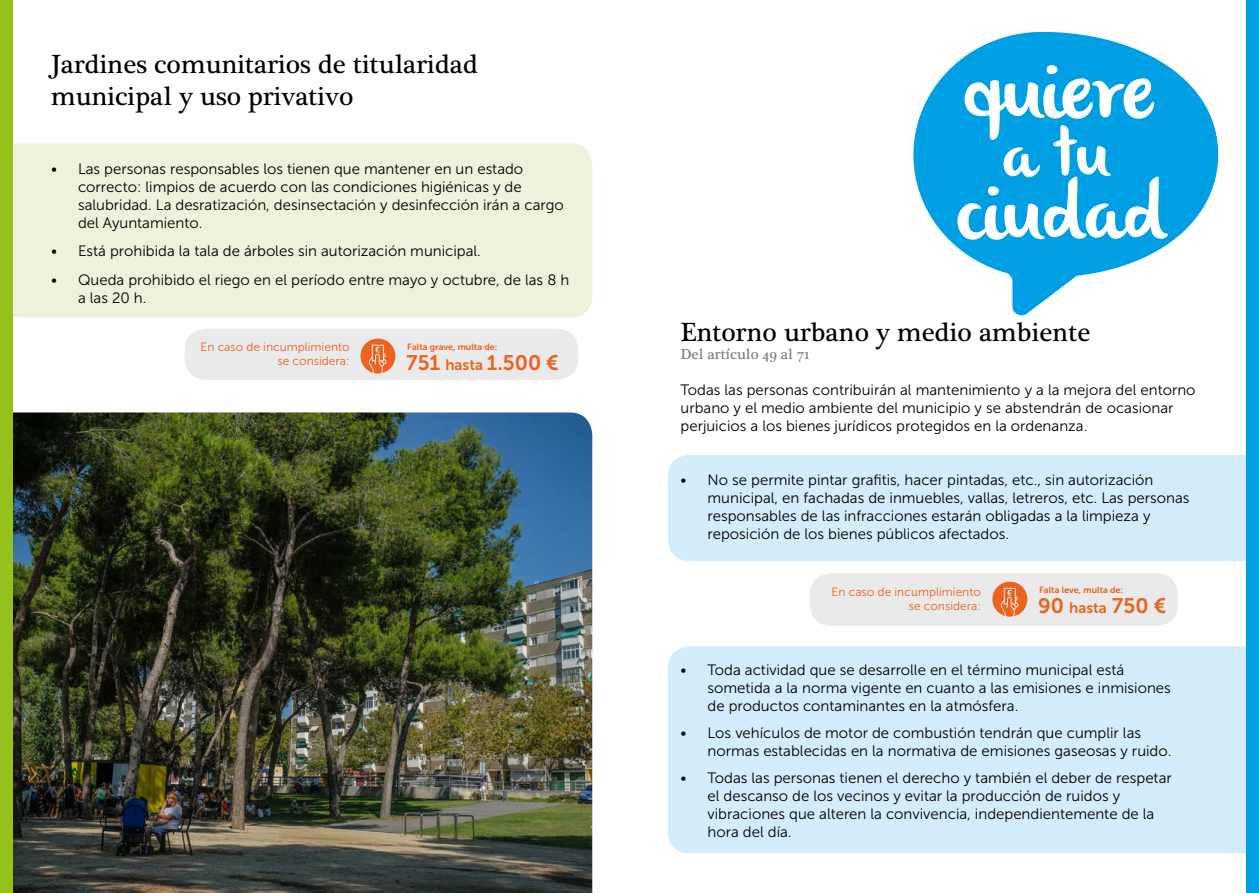
<style>
.page{position:relative;width:1259px;height:893px;background:#fff}
.page>*{position:absolute;margin:0;border:0;box-sizing:border-box;transform-origin:0 0}
.t1{font:27px/32.4px "Plantagenet Cherokee";color:#000}
.t2{font:21px "Museo Sans 700";color:#ec621f}
.t3{font:15px/18px "Museo Sans 300";color:#000}
.t4{font:15px "Plantagenet Cherokee";color:#7b7b7b}
.t5{font:12px/13.5px "Museo Sans 300";color:#ec621f;text-align:right}
.t6{font:9px "Museo Sans 700";color:#ec621f}
.s1{font-size:15px}
</style>
<div class="page">
<img style="left:13px;top:412px;width:579px;height:481px">
<div style="left:13px;top:144px;width:579px;height:174px;background:#ecf3da"></div>
<div style="left:0;top:0;width:13px;height:893px;background:#95c11f"></div>
<div style="left:668px;top:646px;width:578px;height:207px;background:#d4edfc"></div>
<div style="left:668px;top:455px;width:578px;height:106px;background:#d4edfc"></div>
<svg style="left:913px;top:32px;width:305px;height:283px"></svg>
<div style="left:1246px;top:0;width:13px;height:893px;background:#009fe3"></div>
<svg style="left:953px;top:54px;width:219px;height:189px"></svg>
<div style="left:185px;top:329px;width:393px;height:51px;background:#eaeaea;border-radius:21px"></div>
<div style="left:360px;top:339px;width:35px;height:34px;background:#ec621f;border-radius:50%"></div>
<svg style="left:369px;top:345px;width:17px;height:29px"></svg>
<div style="left:810px;top:573px;width:368px;height:53px;background:#eaeaea;border-radius:21px"></div>
<div style="left:992px;top:582px;width:35px;height:35px;background:#ec621f;border-radius:50%"></div>
<svg style="left:1000px;top:588px;width:18px;height:29px"></svg>
<h1 class="t1" style="left:51px;top:49px;width:428px">Jardines comunitarios de titularidad municipal y uso privativo</h1>
<p class="t3" style="left:78px;top:160px;width:487px;text-indent:-27px">• Las personas responsables los tienen que mantener en un estado correcto: limpios de acuerdo con las condiciones higiénicas y de salubridad. La desratización, desinsectación y desinfección irán a cargo del Ayuntamiento.</p>
<p class="t3" style="left:51px;top:242px;width:431px">• Está prohibida la tala de árboles sin autorización municipal.</p>
<p class="t3" style="left:78px;top:271px;width:493px;text-indent:-27px">• Queda prohibido el riego en el período entre mayo y octubre, de las 8 h a las 20 h.</p>
<p class="t5" style="left:201px;top:340px;width:151px">En caso de incumplimiento se considera:</p>
<h2 class="t2" style="left:406px;top:351px;width:154px">751 <span class="s1">hasta</span> 1.500 €</h2>
<p class="t6" style="left:407px;top:342px;width:92px">Falta grave, multa de:</p>
<h1 class="t1" style="left:680px;top:317px;width:411px">Entorno urbano y medio ambiente</h1>
<p class="t4" style="left:680px;top:346px;width:131px">Del artículo 49 al 71</p>
<p class="t3" style="left:680px;top:381px;width:516px">Todas las personas contribuirán al mantenimiento y a la mejora del entorno urbano y el medio ambiente del municipio y se abstendrán de ocasionar perjuicios a los bienes jurídicos protegidos en la ordenanza.</p>
<p class="t3" style="left:707px;top:471px;width:483px;text-indent:-27px">• No se permite pintar grafitis, hacer pintadas, etc., sin autorización municipal, en fachadas de inmuebles, vallas, letreros, etc. Las personas responsables de las infracciones estarán obligadas a la limpieza y reposición de los bienes públicos afectados.</p>
<p class="t5" style="left:831px;top:586px;width:151px">En caso de incumplimiento</p>
<p class="t6" style="left:1039px;top:585px;width:85px">Falta leve, multa de:</p>
<p class="t5" style="left:908px;top:599px;width:74px">se considera:</p>
<h2 class="t2" style="left:1038px;top:594px;width:129px">90 <span class="s1">hasta</span> 750 €</h2>
<p class="t3" style="left:707px;top:661px;width:465px;text-indent:-27px">• Toda actividad que se desarrolle en el término municipal está sometida a la norma vigente en cuanto a las emisiones e inmisiones de productos contaminantes en la atmósfera.</p>
<p class="t3" style="left:707px;top:724px;width:465px;text-indent:-27px">• Los vehículos de motor de combustión tendrán que cumplir las normas establecidas en la normativa de emisiones gaseosas y ruido.</p>
<p class="t3" style="left:707px;top:769px;width:466px;text-indent:-27px">• Todas las personas tienen el derecho y también el deber de respetar el descanso de los vecinos y evitar la producción de ruidos y vibraciones que alteren la convivencia, independientemente de la hora del día.</p>
</div>
